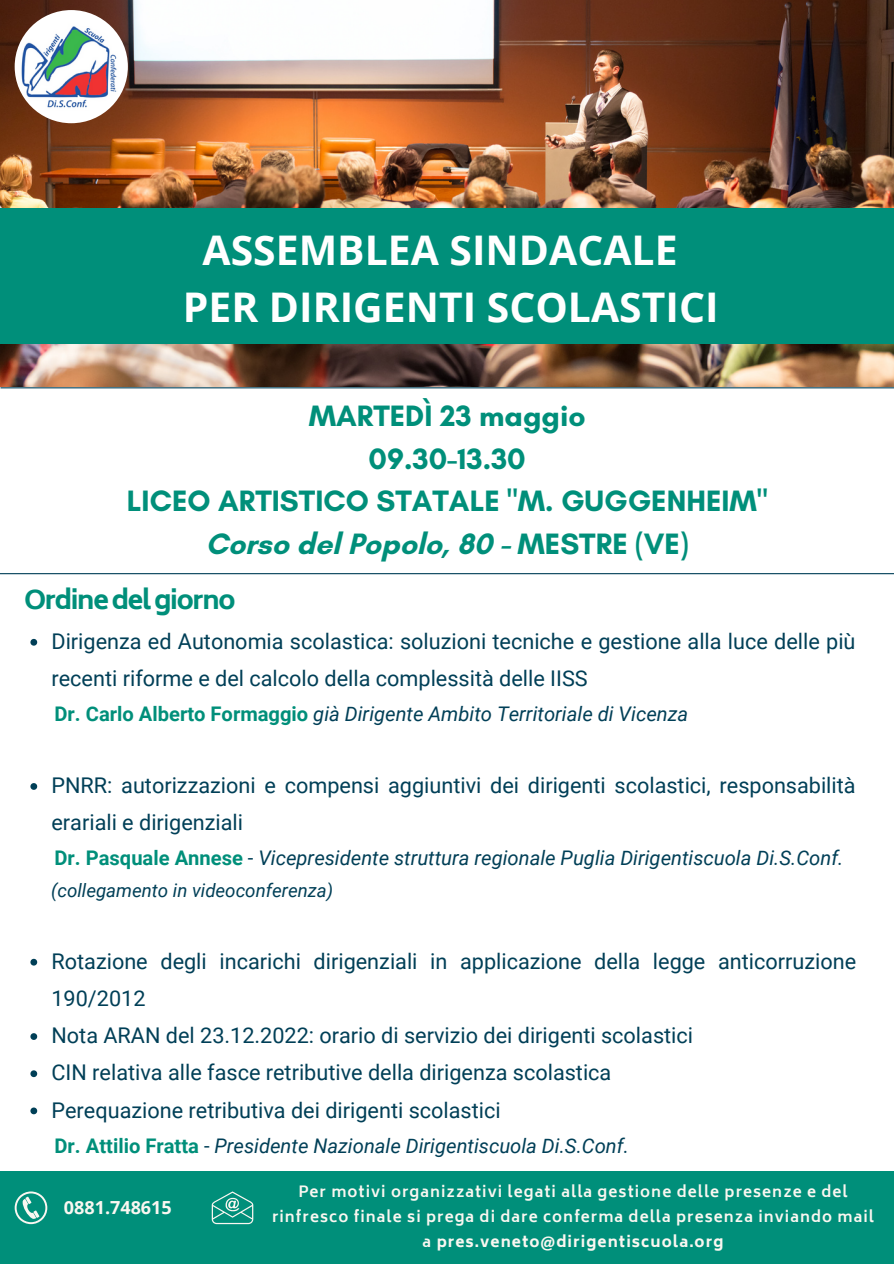
<style>
.page{position:relative;width:894px;height:1264px;background:#fff}
.page>*{position:absolute;margin:0;border:0;box-sizing:border-box;transform-origin:0 0}
.t1{font:700 40.8px/56.2px "Open Sans";color:#fff;text-align:center}
.t2{font:700 30px/42.8px "Glacial Indifference";color:#008f7a;text-align:center}
.t3{font:800 25.5px "Biryani";letter-spacing:-.05em;color:#008f7a}
.t4{font:21.6px/37.2px "Roboto";color:#003f57}
.t5{font:italic 20.1px "Roboto";color:#003f57}
.t6{font:italic 18.6px "Roboto";color:#003f57}
.t7{font:700 18px "Open Sans";color:#faf7f1}
.t8{font:700 15px/24.8px "Biryani";letter-spacing:.07em;color:#faf7f1;text-align:center}
.s1{font-weight:700;font-style:normal;color:#008f7a}
.s2{font-style:normal}
.s3{font-weight:800}
</style>
<div class="page">
<svg style="left:30px;top:639px;width:7px;height:6px"></svg>
<svg style="left:30px;top:783px;width:7px;height:6px"></svg>
<svg style="left:30px;top:958px;width:7px;height:7px"></svg>
<svg style="left:30px;top:1033px;width:7px;height:6px"></svg>
<svg style="left:30px;top:1070px;width:7px;height:7px"></svg>
<svg style="left:30px;top:1107px;width:7px;height:7px"></svg>
<div style="left:0;top:1171px;width:893px;height:92px;background:#008f7a"></div>
<img style="left:0;top:0;width:893px;height:387px">
<img style="left:15px;top:10px;width:113px;height:113px;border-radius:50%">
<div style="left:0;top:208px;width:893px;height:135px;background:#008f7a"></div>
<hr style="left:0;top:573px;width:893px;height:1px;background:#003f57">
<hr style="left:0;top:387px;width:893px;height:1px;background:#003f57">
<svg style="left:15px;top:1191px;width:32px;height:33px"></svg>
<svg style="left:212px;top:1191px;width:41px;height:33px"></svg>
<h1 class="t1" style="left:183px;top:221px;width:537px">ASSEMBLEA SINDACALE<br>PER DIRIGENTI SCOLASTICI</h1>
<h2 class="t2" style="left:127px;top:394px;width:641px">MARTEDÌ 23 maggio<br>09.30-13.30<br>LICEO ARTISTICO STATALE "M. GUGGENHEIM"<br>Corso del Popolo, 80 - MESTRE (VE)</h2>
<p class="t3" style="left:24px;top:585px;width:213px">Ordine del giorno</p>
<p class="t4" style="left:51px;top:623px;width:805px">Dirigenza ed Autonomia scolastica: soluzioni tecniche e gestione alla luce delle più recenti riforme e del calcolo della complessità delle IISS</p>
<p class="t5" style="left:55px;top:702px;width:635px"><span class="s1">Dr. Carlo Alberto Formaggio</span> già Dirigente Ambito Territoriale di Vicenza</p>
<p class="t4" style="left:51px;top:767px;width:805px">PNRR: autorizzazioni e compensi aggiuntivi dei dirigenti scolastici, responsabilità erariali e dirigenziali</p>
<p class="t5" style="left:54px;top:846px;width:790px"><span class="s1">Dr. Pasquale Annese</span> <span class="s2">-</span> Vicepresidente struttura regionale Puglia Dirigentiscuola Di.S.Conf.</p>
<p class="t6" style="left:51px;top:879px;width:283px">(collegamento in videoconferenza)</p>
<p class="t4" style="left:51px;top:943px;width:806px">Rotazione degli incarichi dirigenziali in applicazione della legge anticorruzione 190/2012<br>Nota ARAN del 23.12.2022: orario di servizio dei dirigenti scolastici<br>CIN relativa alle fasce retributive della dirigenza scolastica<br>Perequazione retributiva dei dirigenti scolastici</p>
<p class="t5" style="left:55px;top:1133px;width:575px"><span class="s1">Dr. Attilio Fratta</span> <span class="s2">-</span> Presidente Nazionale Dirigentiscuola Di.S.Conf.</p>
<p class="t7" style="left:64px;top:1194px;width:109px">0881.748615</p>
<p class="t8" style="left:272px;top:1179px;width:603px">Per motivi organizzativi legati alla gestione delle presenze e del rinfresco finale si prega di dare conferma della presenza inviando mail a <span class="s3">pres.veneto@dirigentiscuola.org</span></p>
</div>
